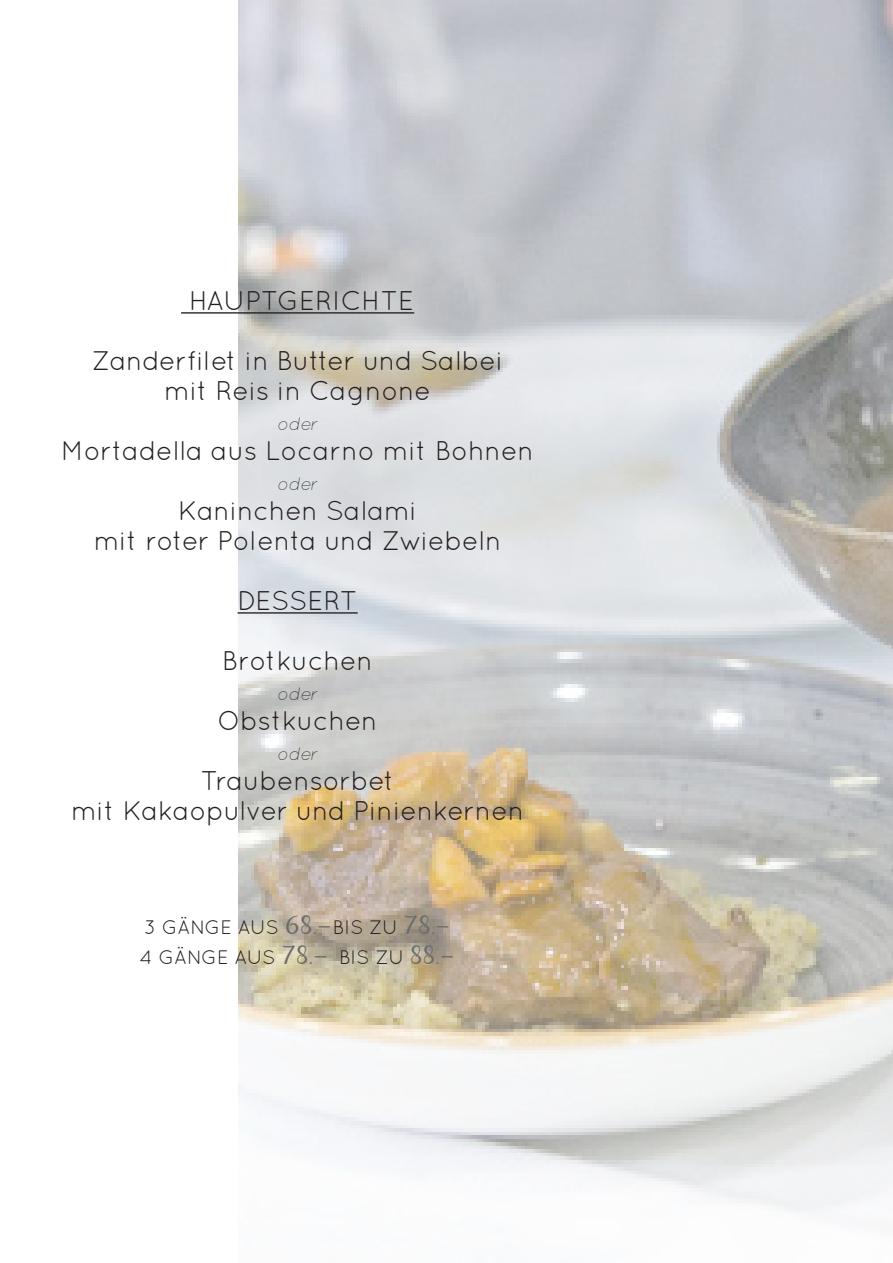
<style>
.page{position:relative;width:893px;height:1263px;background:#fff}
.page>*{position:absolute;margin:0;border:0;box-sizing:border-box;transform-origin:0 0}
.t1{font:27px "Quicksand";letter-spacing:-.005em;color:#231f20}
.t2{font:19.5px "Quicksand";color:#231f20}
.t3{font:italic 300 18px "Quicksand";letter-spacing:.005em;color:#231f20}
.s1{font-family:"charlotte";font-size:21px;color:#696d6e}
</style>
<div class="page">
<img style="left:238px;top:0;width:655px;height:1213px">
<hr style="left:181px;top:312px;width:233px;height:2px;background:#231f20">
<hr style="left:238px;top:612px;width:120px;height:2px;background:#231f20">
<p class="t1" style="left:189px;top:285px;width:226px">HAUPTGERICHTE</p>
<p class="t1" style="left:92px;top:345px;width:413px">Zanderfilet in Butter und Salbei</p>
<p class="t1" style="left:164px;top:375px;width:268px">mit Reis in Cagnone</p>
<p class="t3" style="left:277px;top:414px;width:42px">oder</p>
<p class="t1" style="left:61px;top:435px;width:474px">Mortadella aus Locarno mit Bohnen</p>
<p class="t3" style="left:277px;top:474px;width:42px">oder</p>
<p class="t1" style="left:178px;top:495px;width:241px">Kaninchen Salami</p>
<p class="t1" style="left:94px;top:525px;width:409px">mit roter Polenta und Zwiebeln</p>
<p class="t1" style="left:238px;top:585px;width:122px">DESSERT</p>
<p class="t1" style="left:222px;top:645px;width:152px">Brotkuchen</p>
<p class="t3" style="left:277px;top:684px;width:42px">oder</p>
<p class="t1" style="left:217px;top:705px;width:162px">Obstkuchen</p>
<p class="t3" style="left:277px;top:744px;width:42px">oder</p>
<p class="t1" style="left:201px;top:765px;width:195px">Traubensorbet</p>
<p class="t1" style="left:71px;top:795px;width:455px">mit Kakaopulver und Pinienkernen</p>
<p class="t2" style="left:144px;top:916px;width:309px">3 GÄNGE AUS <span class="s1">68.-</span>BIS ZU <span class="s1">78.-</span></p>
<p class="t2" style="left:140px;top:946px;width:318px">4 GÄNGE AUS <span class="s1">78.-</span> BIS ZU <span class="s1">88.-</span></p>
</div>
